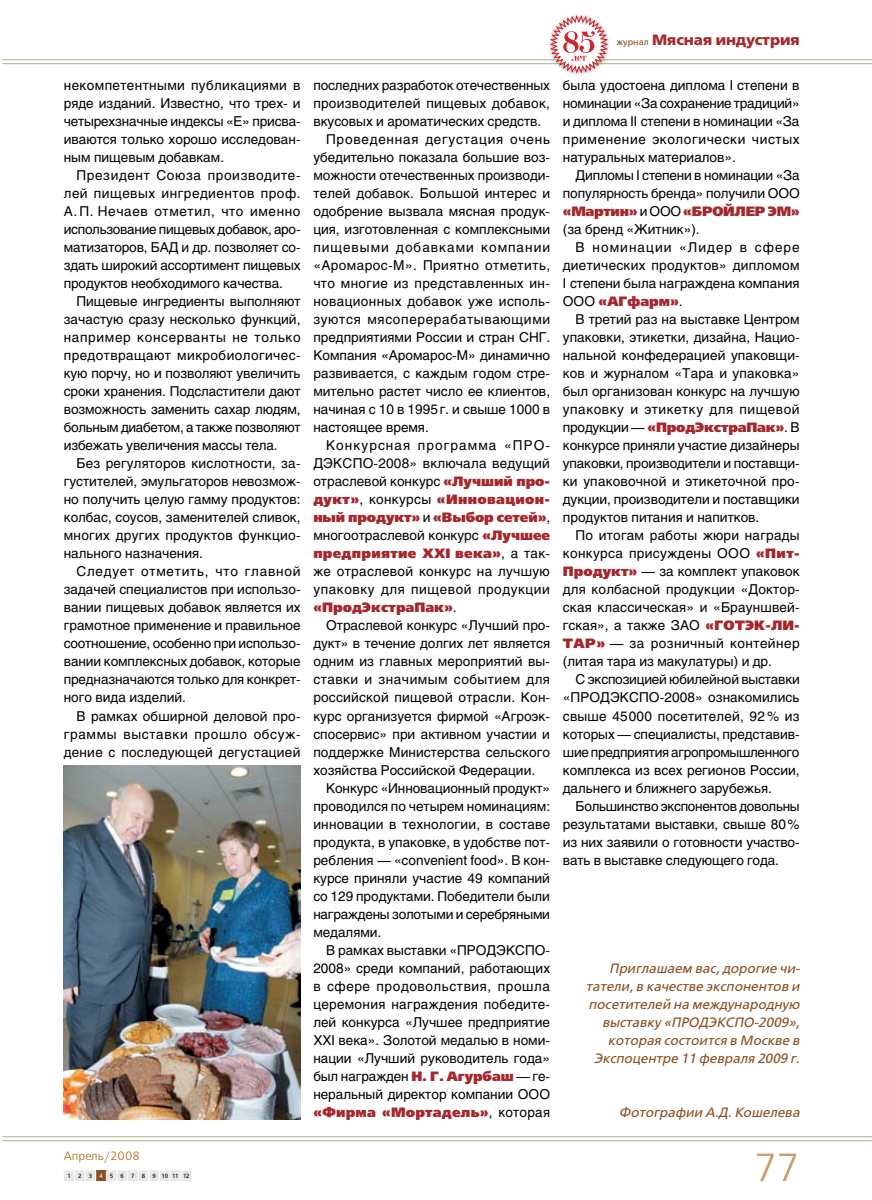
<style>
.page{position:relative;width:872px;height:1200px;background:#fff}
.page>*{position:absolute;margin:0;border:0;box-sizing:border-box;transform-origin:0 0}
.t1{font:39px "Free Set C";color:#c79b64}
.t2{font:700 15px "Free Set Book C";color:#a6272c}
.t3{font:13.5px/18px "Helios";color:#000;text-align:justify}
.t4{font:italic 13.5px/18px "Free Set Book C";color:#8a4d1f;text-align:right}
.t5{font:13.5px/18px "Free Set Black C";color:#a6272c}
.t6{font:13.5px "Helios";letter-spacing:.02em;color:#000}
.t7{font:13.5px "Helios";letter-spacing:.025em;color:#000}
.t8{font:13.5px/18px "Helios";letter-spacing:.04em;color:#000}
.t9{font:13.5px "Helios";letter-spacing:.08em;color:#000}
.t10{font:13.5px "Helios";letter-spacing:.03em;color:#000}
.t11{font:13.5px "Helios";letter-spacing:.05em;color:#000}
.t12{font:13.5px "Helios";letter-spacing:.06em;color:#000}
.t13{font:13.5px "Helios";letter-spacing:.075em;color:#000}
.t14{font:13.5px "Free Set Black C";letter-spacing:.02em;color:#a6272c}
.t15{font:13.5px "Free Set Black C";letter-spacing:-.02em;color:#a6272c}
.t16{font:12px "Free Set C";color:#a76a17}
.t17{font:6px "Free Set Book C";letter-spacing:1.215em;color:#000}
.s1{color:#fff}
.s2{font-family:"Free Set Black C";color:#a6272c}
.s3{font-family:"Helios";color:#000}
.s4{font-weight:400;font-size:9px;color:#8a4d1f}
</style>
<div class="page">
<svg style="left:64px;top:1170px;width:127px;height:10px"></svg>
<hr style="left:2px;top:59px;width:870px;height:1px;background:#bdb593">
<hr style="left:2px;top:63px;width:870px;height:1px;background:#bdb593">
<hr style="left:2px;top:1135px;width:870px;height:1px;background:#bdb593">
<hr style="left:2px;top:1139px;width:870px;height:1px;background:#bdb593">
<div style="left:546px;top:12px;width:66px;height:65px;background:#fff"></div>
<svg style="left:549px;top:15px;width:59px;height:59px"></svg>
<img style="left:64px;top:765px;width:236px;height:353px">
<p class="t3" style="left:64px;top:76px;width:238px">некомпетентными публикациями в ряде изданий. Известно, что трех- и четырехзначные индексы «Е» присва&shy;иваются только хорошо исследован&shy;ным пищевым добавкам.</p>
<p class="t3" style="left:64px;top:166px;width:238px;text-indent:13px">Президент Союза производите&shy;лей пищевых ингредиентов проф.<br>А. П. Нечаев отметил, что именно использование пищевых добавок, аро&shy;матизаторов, БАД и др. позволяет со&shy;здать широкий ассортимент пищевых продуктов необходимого качества.</p>
<p class="t3" style="left:64px;top:292px;width:238px;text-indent:13px">Пищевые ингредиенты выполняют зачастую сразу несколько функций, например консерванты не только предотвращают микробиологичес&shy;кую порчу, но и позволяют увеличить сроки хранения. Подсластители дают возможность заменить сахар людям, больным диабетом, а также позволяют избежать увеличения массы тела.</p>
<p class="t3" style="left:64px;top:454px;width:238px;text-indent:13px">Без регуляторов кислотности, за&shy;густителей, эмульгаторов невозмож&shy;но получить целую гамму продуктов: колбас, соусов, заменителей сливок, многих других продуктов функцио&shy;нального назначения.</p>
<p class="t3" style="left:64px;top:562px;width:238px;text-indent:13px">Следует отметить, что главной задачей специалистов при использо&shy;вании пищевых добавок является их грамотное применение и правильное соотношение, особенно при использо&shy;вании комплексных добавок, которые предназначаются только для конкрет&shy;ного вида изделий.</p>
<p class="t3" style="left:64px;top:706px;width:238px;text-indent:13px">В рамках обширной деловой про&shy;граммы выставки прошло обсуж&shy;дение с последующей дегустацией</p>
<p class="t16" style="left:64px;top:1148px;width:77px">Апрель/2008</p>
<p class="t17" style="left:67px;top:1172px;width:123px">123<span class="s1">4</span>56789101112</p>
<p class="t3" style="left:313px;top:76px;width:238px">последних разработок отечественных</p>
<p class="t6" style="left:313px;top:95px;width:238px">производителей пищевых добавок,</p>
<p class="t3" style="left:313px;top:112px;width:230px">вкусовых и ароматических средств.</p>
<p class="t12" style="left:326px;top:131px;width:225px">Проведенная дегустация очень</p>
<p class="t3" style="left:313px;top:148px;width:238px">убедительно показала большие воз-</p>
<p class="t3" style="left:313px;top:166px;width:238px">можности отечественных производи-</p>
<p class="t3" style="left:313px;top:184px;width:238px">телей добавок. Большой интерес и</p>
<p class="t3" style="left:313px;top:202px;width:238px">одобрение вызвала мясная продук-</p>
<p class="t3" style="left:313px;top:220px;width:238px">ция, изготовленная с комплексными</p>
<p class="t13" style="left:313px;top:239px;width:238px">пищевыми добавками компании</p>
<p class="t10" style="left:313px;top:257px;width:238px">«Аромарос-М». Приятно отметить,</p>
<p class="t7" style="left:313px;top:275px;width:238px">что многие из представленных ин-</p>
<p class="t7" style="left:313px;top:293px;width:238px">новационных добавок уже исполь-</p>
<p class="t11" style="left:313px;top:311px;width:238px">зуются мясоперерабатывающими</p>
<p class="t3" style="left:313px;top:328px;width:238px">предприятиями России и стран СНГ.</p>
<p class="t3" style="left:313px;top:346px;width:238px">Компания «Аромарос-М» динамично</p>
<p class="t3" style="left:313px;top:364px;width:238px">развивается, с каждым годом стре-</p>
<p class="t3" style="left:313px;top:382px;width:238px">мительно растет число ее клиентов,</p>
<p class="t3" style="left:313px;top:400px;width:238px">начиная с 10 в 1995г. и свыше 1000 в</p>
<p class="t3" style="left:313px;top:418px;width:117px">настоящее время.</p>
<p class="t9" style="left:326px;top:437px;width:225px">Конкурсная программа «ПРО-</p>
<p class="t3" style="left:313px;top:454px;width:238px">ДЭКСПО-2008» включала ведущий</p>
<p class="t3" style="left:313px;top:472px;width:238px">отраслевой конкурс <span class="s2">«Лучший про-</span></p>
<p class="t5" style="left:313px;top:490px;width:238px">дукт»<span class="s3">, конкурсы</span> «Инновацион&shy;ный продукт» <span class="s3">и</span> «Выбор сетей»<span class="s3">,</span></p>
<p class="t3" style="left:313px;top:526px;width:238px">многоотраслевой конкурс <span class="s2">«Лучшее</span></p>
<p class="t14" style="left:313px;top:545px;width:238px">предприятие XXI века»<span class="s3">, а так-</span></p>
<p class="t8" style="left:313px;top:562px;width:238px">же отраслевой конкурс на лучшую упаковку для пищевой продукции</p>
<p class="t5" style="left:313px;top:598px;width:145px">«ПродЭкстраПак»<span class="s3">.</span></p>
<p class="t3" style="left:313px;top:616px;width:238px;text-indent:13px">Отраслевой конкурс «Лучший про&shy;дукт» в течение долгих лет является одним из главных мероприятий вы&shy;ставки и значимым событием для российской пищевой отрасли. Кон&shy;курс организуется фирмой «Агроэк&shy;спосервис» при активном участии и поддержке Министерства сельского хозяйства Российской Федерации.</p>
<p class="t3" style="left:313px;top:778px;width:238px;text-indent:13px">Конкурс «Инновационный продукт» проводился по четырем номинациям: инновации в технологии, в составе продукта, в упаковке, в удобстве пот&shy;ребления — «convenient food». В кон&shy;курсе приняли участие 49 компаний со 129 продуктами. Победители были награждены золотыми и серебряными медалями.</p>
<p class="t3" style="left:313px;top:940px;width:238px;text-indent:13px">В рамках выставки «ПРОДЭКСПО-2008» среди компаний, работающих в сфере продовольствия, прошла церемония награждения победите&shy;лей конкурса «Лучшее предприятие XXI века». Золотой медалью в номи&shy;нации «Лучший руководитель года» был награжден <span class="s2">Н. Г. Агурбаш</span> — ге&shy;неральный директор компании ООО</p>
<p class="t5" style="left:313px;top:1102px;width:238px">«Фирма «Мортадель»<span class="s3">, которая</span></p>
<p class="t2" style="left:616px;top:31px;width:184px"><span class="s4">журнал</span> Мясная индустрия</p>
<p class="t3" style="left:563px;top:76px;width:238px">была удостоена диплома I степени в номинации «За сохранение традиций» и диплома II степени в номинации «За применение экологически чистых натуральных материалов».</p>
<p class="t3" style="left:563px;top:166px;width:238px;text-align:right">Дипломы I степени в номинации «За популярность бренда» получили ООО</p>
<p class="t15" style="left:563px;top:203px;width:238px">«Мартин» <span class="s3">и ООО</span> «БРОЙЛЕР ЭМ»</p>
<p class="t3" style="left:563px;top:220px;width:138px">(за бренд «Житник»).</p>
<p class="t9" style="left:575px;top:239px;width:226px">В номинации «Лидер в сфере</p>
<p class="t6" style="left:563px;top:257px;width:238px">диетических продуктов» дипломом</p>
<p class="t3" style="left:563px;top:274px;width:238px">I степени была награждена компания</p>
<p class="t5" style="left:563px;top:292px;width:121px"><span class="s3">ООО</span> «АГфарм»<span class="s3">.</span></p>
<p class="t3" style="left:563px;top:310px;width:238px;text-indent:13px">В третий раз на выставке Центром упаковки, этикетки, дизайна, Нацио&shy;нальной конфедерацией упаковщи&shy;ков и журналом «Тара и упаковка» был организован конкурс на лучшую упаковку и этикетку для пищевой</p>
<p class="t5" style="left:563px;top:418px;width:238px"><span class="s3">продукции —</span> «ПродЭкстраПак»<span class="s3">. В</span></p>
<p class="t3" style="left:563px;top:436px;width:238px">конкурсе приняли участие дизайнеры упаковки, производители и поставщи&shy;ки упаковочной и этикеточной про&shy;дукции, производители и поставщики продуктов питания и напитков.</p>
<p class="t3" style="left:563px;top:526px;width:238px;text-indent:13px">По итогам работы жюри награды конкурса присуждены ООО <span class="s2">«Пит-Продукт»</span> — за комплект упаковок для колбасной продукции «Доктор&shy;ская классическая» и «Брауншвей&shy;гская», а также ЗАО <span class="s2">«ГОТЭК-ЛИ-ТАР»</span> — за розничный контейнер (литая тара из макулатуры) и др.</p>
<p class="t3" style="left:563px;top:670px;width:238px;text-indent:13px">С экспозицией юбилейной выставки «ПРОДЭКСПО-2008» ознакомились свыше 45000 посетителей, 92 % из которых — специалисты, представив&shy;шие предприятия агропромышленного комплекса из всех регионов России, дальнего и ближнего зарубежья.</p>
<p class="t3" style="left:563px;top:796px;width:238px;text-indent:13px">Большинство экспонентов довольны результатами выставки, свыше 80% из них заявили о готовности участво&shy;вать в выставке следующего года.</p>
<p class="t4" style="left:586px;top:958px;width:216px">Приглашаем вас, дорогие чи&shy;татели, в качестве экспонентов и посетителей на международную выставку «ПРОДЭКСПО-2009», которая состоится в Москве в<br>Экспоцентре 11 февраля 2009 г.</p>
<p class="t4" style="left:619px;top:1102px;width:182px">Фотографии А.Д. Кошелева</p>
<h1 class="t1" style="left:753px;top:1144px;width:48px">77</h1>
</div>
